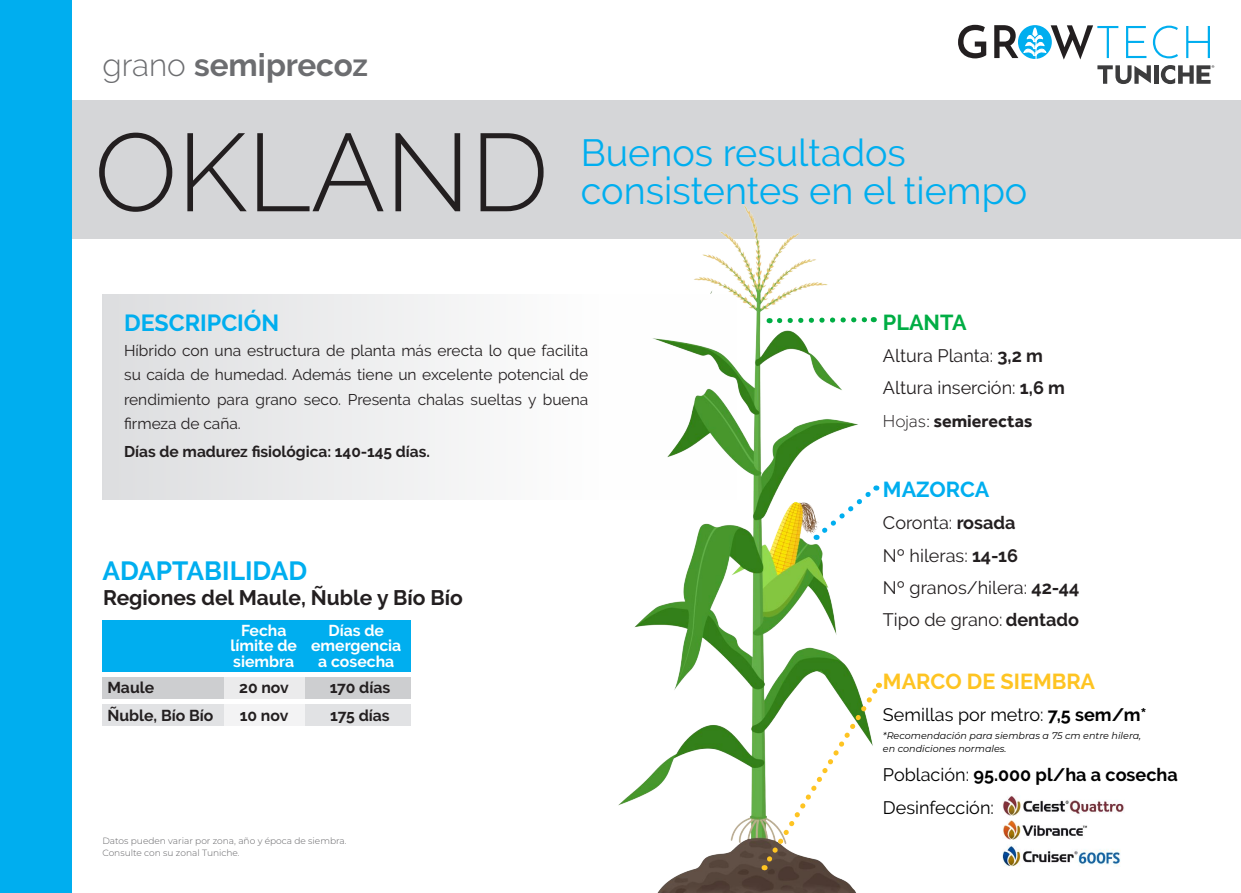
<style>
.page{position:relative;width:1241px;height:893px;background:#fff}
.page>*{position:absolute;margin:0;border:0;box-sizing:border-box;transform-origin:0 0}
.t1{font:300 109.9px "Raleway";color:#231f20}
.t2{font:37.8px/38.5px "Raleway";color:#00aeef}
.t3{font:700 31.5px "Raleway";color:#6c6d70}
.t4{font:700 26.25px "Raleway";color:#00aeef}
.t5{font:700 23.28px "Raleway";color:#00aeef}
.t6{font:700 21.7px "Raleway";color:#fec422}
.t7{font:700 21.7px "Raleway";color:#00aeef}
.t8{font:700 21.7px "Raleway";color:#00ad44}
.t9{font:700 21px "Raleway";color:#231f20}
.t10{font:18.03px/32.4px "Raleway";color:#231f20}
.t11{font:18.03px/32.4px "Raleway";color:#000}
.t12{font:700 18.03px "Effra";color:#231f20}
.t13{font:700 15.75px/15.8px "Raleway";color:#fff;text-align:center}
.t14{font:700 15.75px/28px "Raleway";color:#231f20}
.t15{font:15.58px/24.5px "Raleway";color:#231f20;text-align:justify}
.t16{font:700 15.58px "Raleway";color:#231f20}
.t17{font:italic 9.62px/13.3px "Montserrat";color:#000}
.t18{font:300 9.1px/11.5px "Montserrat";color:#616164}
.s1{font-weight:300}
.s2{font-weight:700}
</style>
<div class="page">
<div style="left:0;top:100px;width:1240px;height:139px;background:#d5d6d8"></div>
<svg style="left:958px;top:25px;width:255px;height:59px"></svg>
<svg style="left:102px;top:294px;width:363px;height:205px;fill:#e8e9ea"></svg>
<div style="left:0;top:0;width:72px;height:893px;background:#00aeef"></div>
<img style="left:618px;top:206px;width:262px;height:687px">
<img style="left:1003px;top:820px;width:84px;height:20px">
<img style="left:1002px;top:846px;width:118px;height:21px">
<hr style="left:1088px;top:865px;width:24px;height:4px;background:#fff">
<img style="left:1003px;top:796px;width:121px;height:19px">
<svg style="left:769px;top:314px;width:105px;height:12px"></svg>
<svg style="left:816px;top:484px;width:62px;height:56px"></svg>
<svg style="left:762px;top:682px;width:120px;height:188px"></svg>
<div style="left:102px;top:620px;width:308px;height:52px;background:#00aeef"></div>
<div style="left:102px;top:677px;width:308px;height:21px;background:#cdced0"></div>
<div style="left:102px;top:704px;width:308px;height:22px;background:#e1e2e4"></div>
<div style="left:224px;top:675px;width:81px;height:51px;background:#f3f3f4"></div>
<h3 class="t3" style="left:102px;top:47px;width:267px"><span class="s1">grano</span> semiprecoz</h3>
<h1 class="t1" style="left:94px;top:108px;width:456px">OKLAND</h1>
<h2 class="t2" style="left:580px;top:133px;width:448px">Buenos resultados consistentes en el tiempo</h2>
<h3 class="t5" style="left:124px;top:310px;width:157px">DESCRIPCIÓN</h3>
<p class="t15" style="left:124px;top:338px;width:465px">Híbrido con una estructura de planta más erecta lo que facilita su caída de humedad. Además tiene un excelente potencial de rendimiento para grano seco. Presenta chalas sueltas y buena firmeza de caña.</p>
<p class="t16" style="left:124px;top:443px;width:307px">Días de madurez fisiológica: 140-145 días.</p>
<h3 class="t4" style="left:102px;top:555px;width:206px">ADAPTABILIDAD</h3>
<h3 class="t9" style="left:103px;top:586px;width:361px">Regiones del Maule, Ñuble y Bío Bío</h3>
<p class="t13" style="left:230px;top:622px;width:68px">Fecha límite de siembra</p>
<p class="t13" style="left:311px;top:622px;width:92px">Días de emergencia a cosecha</p>
<p class="t14" style="left:107px;top:673px;width:107px">Maule<br>Ñuble, Bío Bío</p>
<p class="t14" style="left:239px;top:673px;width:51px">20 nov<br>10 nov</p>
<p class="t14" style="left:329px;top:673px;width:62px">170 días<br>175 días</p>
<p class="t18" style="left:102px;top:835px;width:246px">Datos pueden variar por zona, año y época de siembra.<br>Consulte con su zonal Tuniche.</p>
<h3 class="t8" style="left:882px;top:310px;width:85px">PLANTA</h3>
<p class="t10" style="left:882px;top:339px;width:183px">Altura Planta: <span class="s2">3,2 m<br></span>Altura inserción: <span class="s2">1,6 m</span></p>
<p class="t12" style="left:882px;top:410px;width:151px"><span class="s1">Hojas:</span> semierectas</p>
<h3 class="t7" style="left:882px;top:477px;width:108px">MAZORCA</h3>
<p class="t10" style="left:882px;top:507px;width:198px">Coronta: <span class="s2">rosada<br></span>Nº hileras: <span class="s2">14-16<br></span>Nº granos/hilera: <span class="s2">42-44<br></span>Tipo de grano: <span class="s2">dentado</span></p>
<h3 class="t6" style="left:882px;top:668px;width:214px">MARCO DE SIEMBRA</h3>
<p class="t11" style="left:882px;top:698px;width:265px">Semillas por metro: <span class="s2">7,5 sem/m*</span></p>
<p class="t17" style="left:882px;top:729px;width:260px">*Recomendación para siembras a 75 cm entre hilera, en condiciones normales.</p>
<p class="t11" style="left:882px;top:758px;width:296px">Población: <span class="s2">95.000 pl/ha a cosecha<br></span>Desinfección:</p>
</div>
